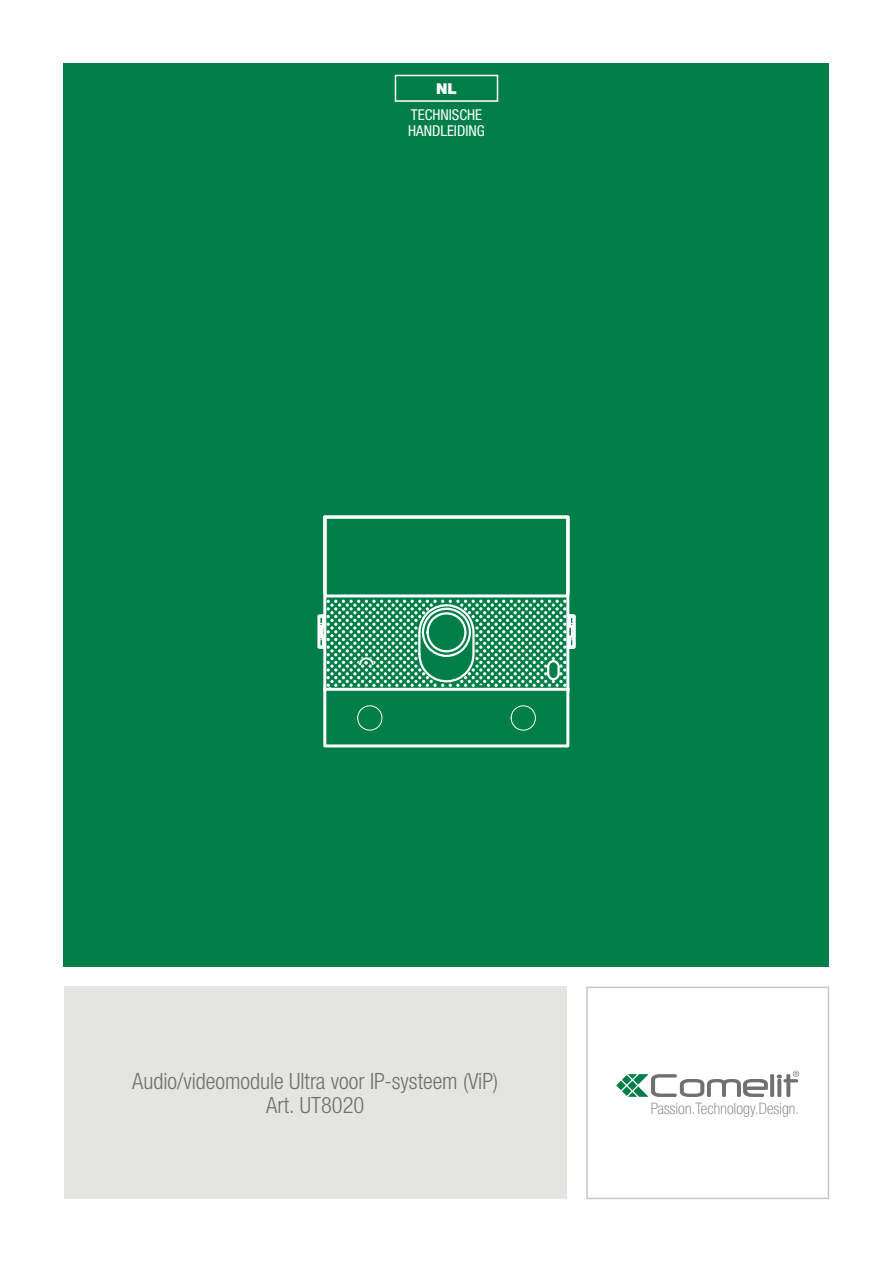
<style>
.page{position:relative;width:893px;height:1263px;background:#fff}
.page>*{position:absolute;margin:0;border:0;box-sizing:border-box;transform-origin:0 0}
.t1{font:300 condensed 22.5px/24px "Helvetica Neue LTW1 G";color:#70706f;text-align:center}
.t2{font:100 condensed 15.75px "Helvetica Neue LTW1 G";letter-spacing:.01em;color:#70706f}
.t3{font:condensed 15px/16.5px "Helvetica Neue LTW1 G";color:#fff}
.t4{font:900 15px "Helvetica Neue LTW1 G";color:#fff}
</style>
<div class="page">
<div style="left:64px;top:64px;width:765px;height:903px;background:#007e48"></div>
<div style="left:64px;top:986px;width:503px;height:213px;background:#e4e4e3"></div>
<div style="left:586px;top:986px;width:243px;height:213px;border:2px solid #c7c7c6"></div>
<svg style="left:616px;top:1081px;width:10px;height:9px"></svg>
<svg style="left:622px;top:1086px;width:9px;height:10px"></svg>
<svg style="left:622px;top:1075px;width:9px;height:9px"></svg>
<svg style="left:628px;top:1071px;width:171px;height:26px"></svg>
<svg style="left:317px;top:515px;width:259px;height:232px"></svg>
<div style="left:395px;top:75px;width:103px;height:27px;border:2px solid #fff"></div>
<p class="t4" style="left:436px;top:79px;width:22px">NL</p>
<p class="t3" style="left:408px;top:106px;width:78px">TECHNISCHE<br>HANDLEIDING</p>
<p class="t1" style="left:132px;top:1069px;width:367px">Audio/videomodule Ultra voor IP-systeem (ViP)<br>Art. UT8020</p>
<p class="t2" style="left:651px;top:1100px;width:150px">Passion.Technology.Design.</p>
</div>
